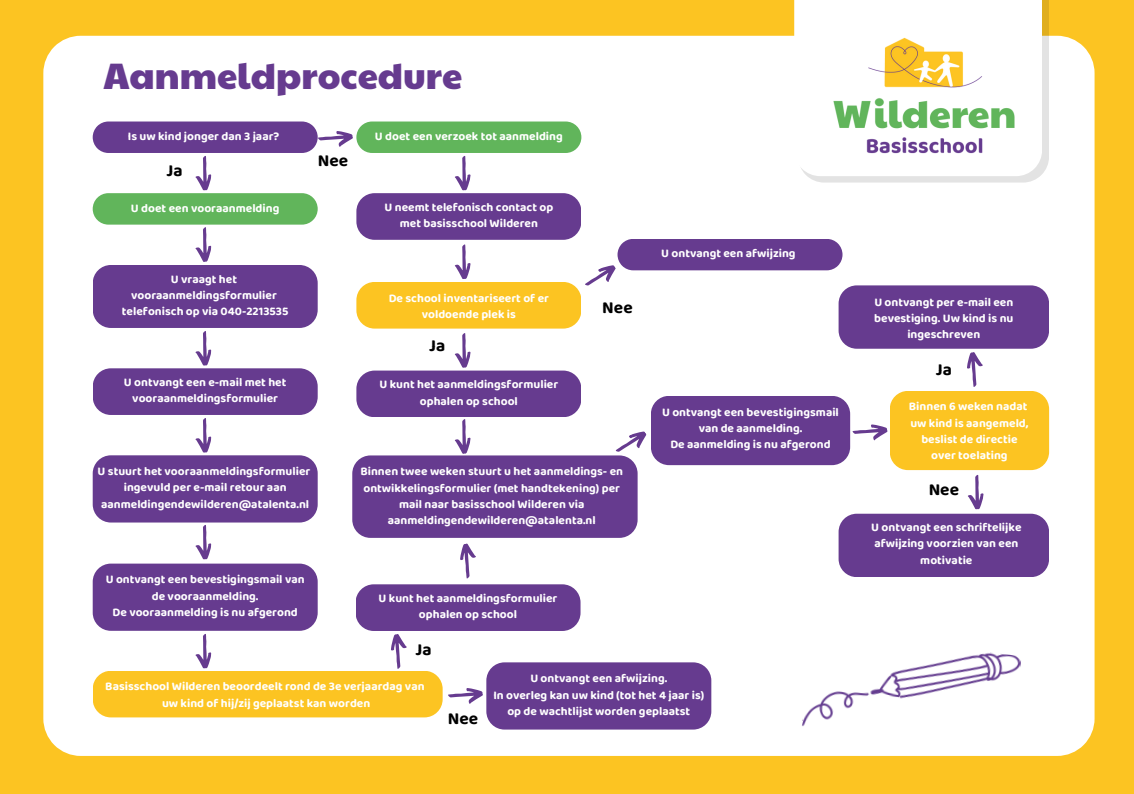
<style>
.page{position:relative;width:1134px;height:794px;background:#fff}
.page>*{position:absolute;margin:0;border:0;box-sizing:border-box;transform-origin:0 0}
.t1{font:36.4px "Paytone One";color:#663b8f}
.t2{font:700 17.3px "Baloo Da 2";color:#000}
.t3{font:700 12px/16.3px "Baloo Da 2";color:#fff;text-align:center}
</style>
<div class="page">
<div style="left:0;top:0;width:1134px;height:793px;background:#fcc422"></div>
<div style="left:43px;top:36px;width:1052px;height:719px;background:#fff"></div>
<div style="left:93px;top:193px;width:225px;height:31px;background:#61b55b;border-radius:16px"></div>
<div style="left:93px;top:265px;width:225px;height:63px;background:#663b8f;border-radius:18px"></div>
<div style="left:93px;top:368px;width:225px;height:47px;background:#663b8f;border-radius:18px"></div>
<div style="left:93px;top:455px;width:225px;height:67px;background:#663b8f;border-radius:18px"></div>
<div style="left:93px;top:563px;width:225px;height:67px;background:#663b8f;border-radius:18px"></div>
<div style="left:93px;top:670px;width:350px;height:47px;background:#fcc422;border-radius:18px"></div>
<div style="left:356px;top:121px;width:225px;height:32px;background:#61b55b;border-radius:16px"></div>
<div style="left:356px;top:193px;width:225px;height:47px;background:#663b8f;border-radius:18px"></div>
<div style="left:356px;top:282px;width:225px;height:46px;background:#fcc422;border-radius:18px"></div>
<div style="left:356px;top:370px;width:225px;height:47px;background:#663b8f;border-radius:18px"></div>
<div style="left:352px;top:455px;width:286px;height:83px;background:#663b8f;border-radius:18px"></div>
<div style="left:356px;top:584px;width:224px;height:47px;background:#663b8f;border-radius:18px"></div>
<div style="left:486px;top:662px;width:225px;height:67px;background:#663b8f;border-radius:18px"></div>
<div style="left:651px;top:396px;width:199px;height:69px;background:#663b8f;border-radius:18px"></div>
<div style="left:890px;top:391px;width:159px;height:79px;background:#fcc422;border-radius:18px"></div>
<div style="left:839px;top:285px;width:210px;height:64px;background:#663b8f;border-radius:18px"></div>
<div style="left:839px;top:513px;width:210px;height:64px;background:#663b8f;border-radius:18px"></div>
<svg style="left:195px;top:226px;width:18px;height:36px"></svg>
<svg style="left:195px;top:330px;width:18px;height:36px"></svg>
<svg style="left:195px;top:417px;width:18px;height:36px"></svg>
<svg style="left:195px;top:524px;width:18px;height:36px"></svg>
<svg style="left:195px;top:633px;width:18px;height:36px"></svg>
<svg style="left:391px;top:634px;width:16px;height:35px"></svg>
<svg style="left:448px;top:687px;width:35px;height:17px"></svg>
<svg style="left:460px;top:543px;width:16px;height:35px"></svg>
<svg style="left:852px;top:424px;width:36px;height:16px"></svg>
<svg style="left:967px;top:474px;width:18px;height:36px"></svg>
<svg style="left:967px;top:352px;width:16px;height:35px"></svg>
<svg style="left:581px;top:239px;width:262px;height:53px;background:#b19bc6"></svg>
<svg style="left:93px;top:121px;width:260px;height:70px;background:#c1b0d2"></svg>
<svg style="left:454px;top:155px;width:18px;height:36px"></svg>
<svg style="left:454px;top:244px;width:18px;height:35px"></svg>
<svg style="left:454px;top:332px;width:18px;height:36px"></svg>
<svg style="left:798px;top:0;width:251px;height:182px;background:#e5e0d3"></svg>
<div style="left:794px;top:0;width:248px;height:176px;background:#fff"></div>
<img style="left:832px;top:37px;width:183px;height:116px">
<img style="left:802px;top:633px;width:220px;height:119px">
<svg style="left:612px;top:428px;width:39px;height:30px"></svg>
<svg style="left:454px;top:418px;width:18px;height:36px"></svg>
<p class="t1" style="left:103px;top:49px;width:361px">Aanmeldprocedure</p>
<h1 class="t3" style="left:375px;top:128px;width:189px">U doet een verzoek tot aanmelding</h1>
<p class="t3" style="left:128px;top:127px;width:153px">Is uw kind jonger dan 3 jaar?</p>
<p class="t2" style="left:167px;top:160px;width:18px">Ja</p>
<p class="t3" style="left:131px;top:200px;width:150px">U doet een vooraanmelding</p>
<h2 class="t3" style="left:171px;top:270px;width:68px">U vraagt het</h2>
<p class="t3" style="left:131px;top:287px;width:147px">vooraanmeldingsformulier</p>
<p class="t3" style="left:122px;top:303px;width:168px">telefonisch op via 040-2213535</p>
<p class="t3" style="left:124px;top:373px;width:164px">U ontvangt een e-mail met het</p>
<p class="t3" style="left:132px;top:390px;width:147px">vooraanmeldingsformulier</p>
<p class="t2" style="left:318px;top:150px;width:32px">Nee</p>
<p class="t3" style="left:384px;top:198px;width:170px">U neemt telefonisch contact op</p>
<h2 class="t3" style="left:400px;top:215px;width:140px">met basisschool Wilderen</h2>
<p class="t3" style="left:389px;top:289px;width:162px">De school inventariseert of er</p>
<p class="t3" style="left:422px;top:305px;width:96px">voldoende plek is</p>
<p class="t2" style="left:429px;top:335px;width:18px">Ja</p>
<p class="t3" style="left:379px;top:376px;width:180px">U kunt het aanmeldingsformulier</p>
<p class="t3" style="left:420px;top:392px;width:100px">ophalen op school</p>
<p class="t2" style="left:602px;top:297px;width:32px">Nee</p>
<p class="t3" style="left:98px;top:463px;width:214px">U stuurt het vooraanmeldingsformulier</p>
<p class="t3" style="left:124px;top:479px;width:164px">ingevuld per e-mail retour aan</p>
<p class="t3" style="left:101px;top:495px;width:210px">aanmeldingendewilderen@atalenta.nl</p>
<p class="t3" style="left:106px;top:571px;width:200px">U ontvangt een bevestigingsmail van</p>
<p class="t3" style="left:152px;top:587px;width:108px">de vooraanmelding.</p>
<p class="t3" style="left:113px;top:603px;width:187px">De vooraanmelding is nu afgerond</p>
<p class="t3" style="left:360px;top:463px;width:264px">Binnen twee weken stuurt u het aanmeldings- en ontwikkelingsformulier (met handtekening) per mail naar basisschool Wilderen via aanmeldingendewilderen@atalenta.nl</p>
<p class="t3" style="left:379px;top:589px;width:180px">U kunt het aanmeldingsformulier</p>
<p class="t3" style="left:419px;top:606px;width:100px">ophalen op school</p>
<p class="t2" style="left:415px;top:639px;width:18px">Ja</p>
<p class="t3" style="left:661px;top:245px;width:136px">U ontvangt een afwijzing</p>
<h2 class="t3" style="left:662px;top:403px;width:178px">U ontvangt een bevestigingsmail</h2>
<p class="t3" style="left:699px;top:419px;width:105px">van de aanmelding.</p>
<p class="t3" style="left:670px;top:436px;width:162px">De aanmelding is nu afgerond</p>
<p class="t3" style="left:105px;top:678px;width:321px">Basisschool Wilderen beoordeelt rond de 3e verjaardag van</p>
<p class="t3" style="left:162px;top:694px;width:210px">uw kind of hij/zij geplaatst kan worden</p>
<p class="t2" style="left:448px;top:708px;width:32px">Nee</p>
<p class="t3" style="left:530px;top:669px;width:138px">U ontvangt een afwijzing.</p>
<p class="t3" style="left:493px;top:686px;width:212px">In overleg kan uw kind (tot het 4 jaar is)</p>
<p class="t3" style="left:507px;top:702px;width:184px">op de wachtlijst worden geplaatst</p>
<h2 class="t3" style="left:874px;top:293px;width:141px">U ontvangt per e-mail een bevestiging. Uw kind is nu ingeschreven</h2>
<p class="t2" style="left:936px;top:359px;width:18px">Ja</p>
<p class="t3" style="left:909px;top:398px;width:120px">Binnen 6 weken nadat</p>
<p class="t3" style="left:910px;top:414px;width:120px">uw kind is aangemeld,</p>
<h2 class="t3" style="left:921px;top:431px;width:98px">beslist de directie</h2>
<p class="t3" style="left:931px;top:447px;width:78px">over toelating</p>
<p class="t2" style="left:929px;top:479px;width:32px">Nee</p>
<p class="t3" style="left:871px;top:518px;width:152px">U ontvangt een schriftelijke</p>
<p class="t3" style="left:874px;top:535px;width:146px">afwijzing voorzien van een motivatie</p>
</div>
